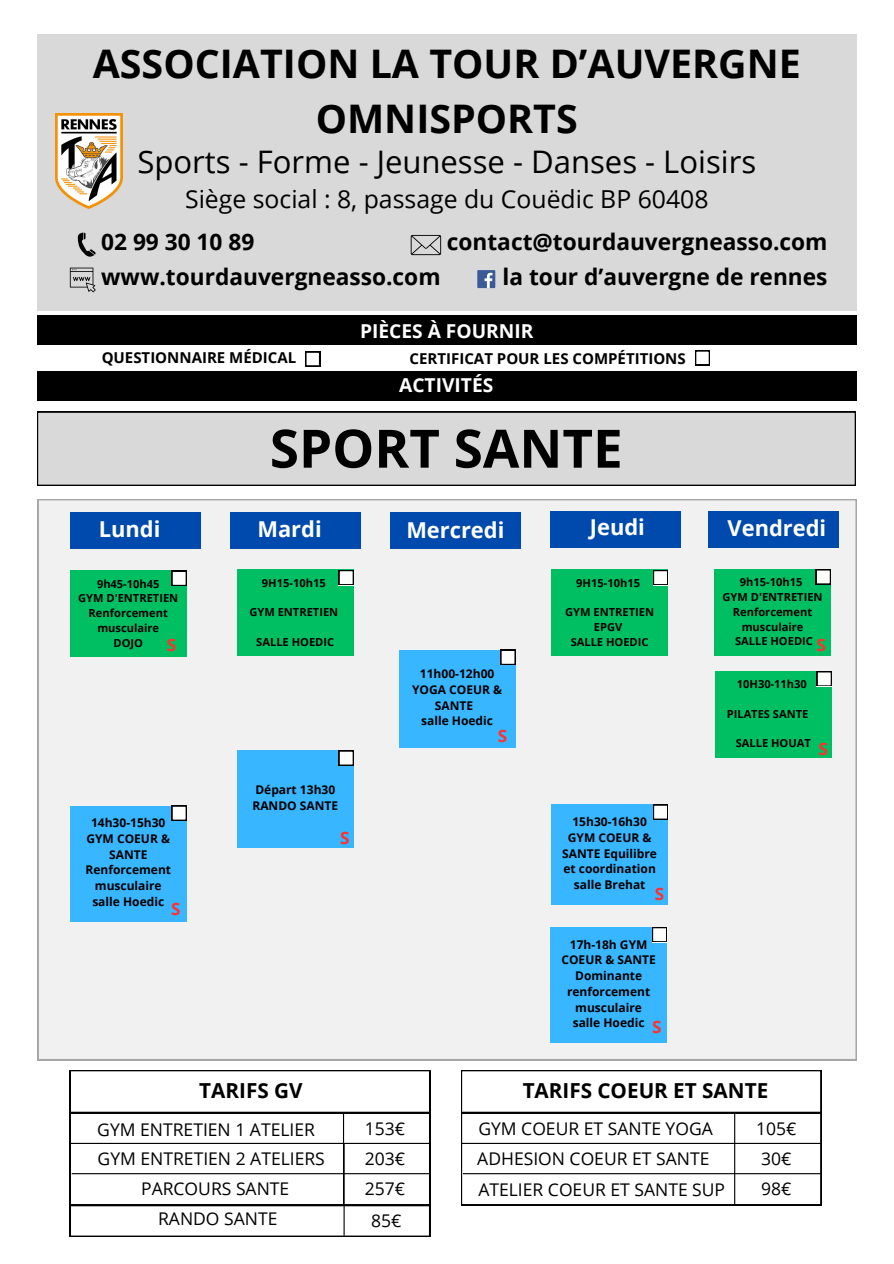
<style>
.page{position:relative;width:894px;height:1264px;background:#fff}
.page>*{position:absolute;margin:0;border:0;box-sizing:border-box;transform-origin:0 0}
.t1{font:700 52.95px "Open Sans";color:#000}
.t2{font:700 39.45px/55.1px "Open Sans";color:#000;text-align:center}
.t3{font:31.05px "Open Sans";color:#000}
.t4{font:24.75px "Open Sans";color:#000}
.t5{font:700 22.65px "Open Sans";color:#000}
.t6{font:700 21.9px "Open Sans";color:#fff}
.t7{font:700 20.7px "Open Sans";color:#000}
.t8{font:700 19.2px "Open Sans";color:#fff}
.t9{font:17.55px "Open Sans";color:#000}
.t10{font:700 17.1px "Open Sans";color:#ff3131}
.t11{font:700 15px "Open Sans";color:#000}
.t12{font:700 12px/15.8px "Open Sans";color:#000;text-align:center}
.t13{font:700 11.1px/14.9px "Open Sans";color:#000;text-align:center}
</style>
<div class="page">
<div style="left:37px;top:34px;width:819px;height:276px;background:#d9d9d9"></div>
<svg style="left:78px;top:232px;width:18px;height:25px"></svg>
<svg style="left:70px;top:267px;width:26px;height:25px"></svg>
<svg style="left:410px;top:235px;width:31px;height:20px"></svg>
<div style="left:477px;top:270px;width:18px;height:18px;background:#3d5a98"></div>
<svg style="left:484px;top:273px;width:8px;height:15px"></svg>
<img style="left:56px;top:114px;width:66px;height:94px">
<div style="left:37px;top:315px;width:819px;height:29px;background:#000"></div>
<div style="left:37px;top:371px;width:819px;height:29px;background:#000"></div>
<svg style="left:695px;top:350px;width:14px;height:15px"></svg>
<svg style="left:305px;top:352px;width:15px;height:14px"></svg>
<div style="left:38px;top:499px;width:818px;height:561px;background:#f1f1f1"></div>
<div style="left:37px;top:411px;width:818px;height:75px;background:#d9d9d9"></div>
<div style="left:70px;top:512px;width:131px;height:36px;background:#004aad"></div>
<div style="left:70px;top:571px;width:117px;height:86px;background:#00bf63"></div>
<svg style="left:70px;top:1070px;width:360px;height:135px"></svg>
<hr style="left:71px;top:1111px;width:359px;height:2px;background:#000">
<hr style="left:71px;top:1142px;width:359px;height:1px;background:#000">
<hr style="left:72px;top:1173px;width:358px;height:1px;background:#000">
<hr style="left:343px;top:1112px;width:1px;height:93px;background:#000">
<svg style="left:461px;top:1070px;width:360px;height:135px"></svg>
<hr style="left:461px;top:1111px;width:360px;height:2px;background:#000">
<hr style="left:461px;top:1142px;width:360px;height:1px;background:#000">
<hr style="left:462px;top:1173px;width:359px;height:1px;background:#000">
<hr style="left:734px;top:1112px;width:1px;height:93px;background:#000">
<div style="left:70px;top:805px;width:116px;height:116px;background:#38b6ff"></div>
<div style="left:230px;top:512px;width:130px;height:36px;background:#004aad"></div>
<div style="left:390px;top:512px;width:130px;height:36px;background:#004aad"></div>
<div style="left:549px;top:511px;width:131px;height:36px;background:#004aad"></div>
<div style="left:708px;top:511px;width:131px;height:36px;background:#004aad"></div>
<div style="left:237px;top:570px;width:116px;height:86px;background:#00bf63"></div>
<div style="left:237px;top:750px;width:116px;height:98px;background:#38b6ff"></div>
<div style="left:398px;top:650px;width:117px;height:97px;background:#38b6ff"></div>
<div style="left:551px;top:570px;width:117px;height:86px;background:#00bf63"></div>
<div style="left:551px;top:804px;width:117px;height:100px;background:#38b6ff"></div>
<div style="left:550px;top:927px;width:116px;height:115px;background:#38b6ff"></div>
<div style="left:714px;top:569px;width:116px;height:86px;background:#00bf63"></div>
<div style="left:714px;top:671px;width:117px;height:86px;background:#00bf63"></div>
<div style="left:172px;top:571px;width:15px;height:15px;background:#000"></div>
<svg style="left:172px;top:572px;width:14px;height:13px"></svg>
<div style="left:338px;top:570px;width:15px;height:15px;background:#0b0b0b"></div>
<svg style="left:338px;top:570px;width:15px;height:14px"></svg>
<div style="left:652px;top:570px;width:16px;height:15px;background:#000"></div>
<svg style="left:652px;top:570px;width:15px;height:14px"></svg>
<svg style="left:815px;top:569px;width:15px;height:15px"></svg>
<svg style="left:816px;top:671px;width:15px;height:15px"></svg>
<div style="left:652px;top:804px;width:16px;height:15px;background:#000"></div>
<svg style="left:652px;top:804px;width:15px;height:15px"></svg>
<svg style="left:652px;top:927px;width:15px;height:15px"></svg>
<svg style="left:652px;top:927px;width:14px;height:14px"></svg>
<div style="left:500px;top:650px;width:15px;height:15px;background:#000"></div>
<svg style="left:501px;top:651px;width:14px;height:13px"></svg>
<svg style="left:338px;top:750px;width:15px;height:15px"></svg>
<div style="left:172px;top:805px;width:15px;height:15px;background:#000"></div>
<svg style="left:172px;top:806px;width:14px;height:14px"></svg>
<svg style="left:70px;top:1205px;width:360px;height:31px"></svg>
<hr style="left:343px;top:1143px;width:1px;height:92px;background:#000">
<p class="t2" style="left:93px;top:35px;width:709px">ASSOCIATION LA TOUR D’AUVERGNE<br>OMNISPORTS</p>
<h4 class="t3" style="left:137px;top:139px;width:620px">Sports - Forme - Jeunesse - Danses - Loisirs</h4>
<p class="t4" style="left:185px;top:182px;width:525px">Siège social : 8, passage du Couëdic BP 60408</p>
<h4 class="t5" style="left:101px;top:226px;width:154px">02 99 30 10 89</h4>
<p class="t5" style="left:446px;top:226px;width:382px">contact@tourdauvergneasso.com</p>
<p class="t5" style="left:101px;top:261px;width:341px">www.tourdauvergneasso.com</p>
<p class="t5" style="left:502px;top:261px;width:326px">la tour d’auvergne de rennes</p>
<p class="t8" style="left:360px;top:318px;width:175px">PIÈCES À FOURNIR</p>
<h1 class="t11" style="left:102px;top:347px;width:196px">QUESTIONNAIRE MÉDICAL</h1>
<p class="t11" style="left:409px;top:348px;width:277px">CERTIFICAT POUR LES COMPÉTITIONS</p>
<p class="t8" style="left:399px;top:371px;width:96px">ACTIVITÉS</p>
<p class="t1" style="left:270px;top:411px;width:354px">SPORT SANTE</p>
<p class="t6" style="left:99px;top:513px;width:63px">Lundi</p>
<p class="t13" style="left:78px;top:576px;width:101px">9h45-10h45<br>GYM D'ENTRETIEN<br>Renforcement musculaire<br>DOJO</p>
<p class="t10" style="left:167px;top:632px;width:11px">S</p>
<p class="t6" style="left:257px;top:513px;width:66px">Mardi</p>
<p class="t6" style="left:406px;top:514px;width:99px">Mercredi</p>
<p class="t6" style="left:589px;top:512px;width:56px">Jeudi</p>
<p class="t6" style="left:727px;top:512px;width:100px">Vendredi</p>
<p class="t13" style="left:262px;top:575px;width:65px">9H15-10h15</p>
<p class="t13" style="left:249px;top:604px;width:90px">GYM ENTRETIEN</p>
<p class="t13" style="left:256px;top:634px;width:79px">SALLE HOEDIC</p>
<p class="t13" style="left:739px;top:574px;width:64px">9h15-10h15</p>
<p class="t13" style="left:722px;top:589px;width:101px">GYM D'ENTRETIEN<br>Renforcement musculaire</p>
<p class="t13" style="left:734px;top:633px;width:79px">SALLE HOEDIC</p>
<p class="t13" style="left:736px;top:676px;width:71px">10H30-11h30</p>
<h6 class="t13" style="left:726px;top:706px;width:83px">PILATES SANTE</h6>
<p class="t13" style="left:735px;top:735px;width:77px">SALLE HOUAT</p>
<p class="t13" style="left:576px;top:575px;width:65px">9H15-10h15</p>
<p class="t13" style="left:565px;top:604px;width:90px">GYM ENTRETIEN<br>EPGV</p>
<p class="t13" style="left:570px;top:634px;width:79px">SALLE HOEDIC</p>
<p class="t10" style="left:816px;top:632px;width:11px">S</p>
<p class="t12" style="left:412px;top:665px;width:92px">11h00-12h00<br>YOGA COEUR &amp;<br>SANTE</p>
<h4 class="t12" style="left:421px;top:712px;width:73px">salle Hoedic</h4>
<p class="t10" style="left:497px;top:724px;width:11px">S</p>
<p class="t10" style="left:818px;top:736px;width:11px">S</p>
<h5 class="t12" style="left:252px;top:782px;width:87px;text-align:left">Départ 13h30<br>RANDO SANTE</h5>
<h3 class="t12" style="left:85px;top:814px;width:87px">14h30-15h30<br>GYM COEUR &amp;<br>SANTE<br>Renforcement musculaire salle Hoedic</h3>
<p class="t10" style="left:171px;top:896px;width:11px">S</p>
<p class="t10" style="left:340px;top:825px;width:11px">S</p>
<p class="t12" style="left:562px;top:813px;width:96px">15h30-16h30<br>GYM COEUR &amp;<br>SANTE Equilibre et coordination salle Brehat</p>
<p class="t10" style="left:654px;top:881px;width:11px">S</p>
<h4 class="t12" style="left:561px;top:936px;width:96px">17h-18h GYM<br>COEUR &amp; SANTE<br>Dominante renforcement musculaire salle Hoedic</h4>
<h6 class="t10" style="left:652px;top:1015px;width:11px">S</h6>
<p class="t7" style="left:199px;top:1076px;width:105px">TARIFS GV</p>
<p class="t9" style="left:97px;top:1116px;width:219px">GYM ENTRETIEN 1 ATELIER</p>
<p class="t9" style="left:98px;top:1145px;width:229px">GYM ENTRETIEN 2 ATELIERS</p>
<p class="t9" style="left:141px;top:1176px;width:150px">PARCOURS SANTE</p>
<p class="t9" style="left:365px;top:1115px;width:42px">153€</p>
<p class="t9" style="left:365px;top:1146px;width:42px">203€</p>
<p class="t9" style="left:365px;top:1176px;width:42px">257€</p>
<p class="t9" style="left:158px;top:1205px;width:121px">RANDO SANTE</p>
<p class="t9" style="left:371px;top:1208px;width:32px">85€</p>
<p class="t7" style="left:522px;top:1076px;width:247px">TARIFS COEUR ET SANTE</p>
<p class="t9" style="left:478px;top:1115px;width:236px">GYM COEUR ET SANTE YOGA</p>
<p class="t9" style="left:755px;top:1115px;width:42px">105€</p>
<p class="t9" style="left:760px;top:1146px;width:32px">30€</p>
<p class="t9" style="left:760px;top:1176px;width:32px">98€</p>
<p class="t9" style="left:477px;top:1145px;width:233px">ADHESION COEUR ET SANTE</p>
<p class="t9" style="left:478px;top:1177px;width:248px">ATELIER COEUR ET SANTE SUP</p>
</div>
